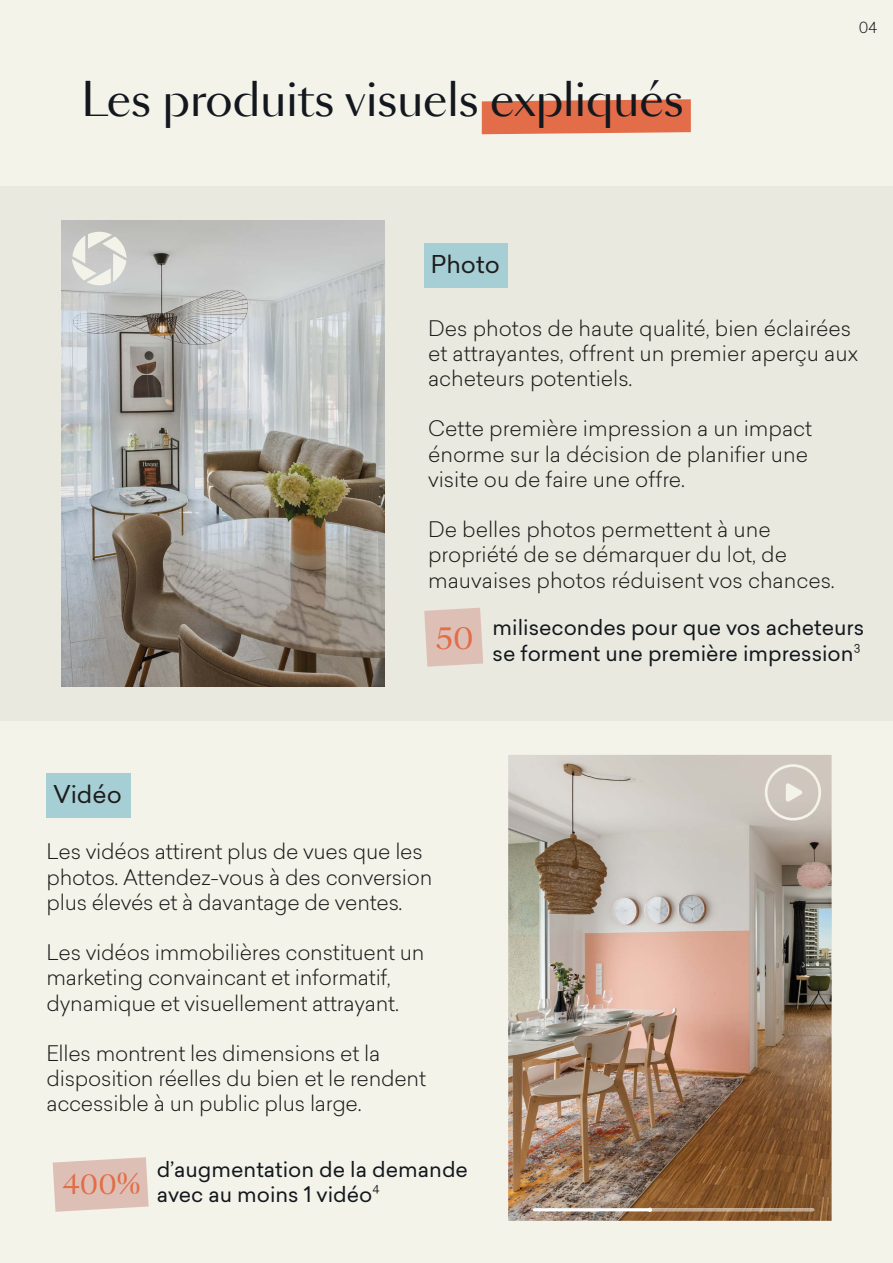
<style>
.page{position:relative;width:893px;height:1263px;background:#f4f3ea}
.page>*{position:absolute;margin:0;border:0;box-sizing:border-box;transform-origin:0 0}
.t1{font:45px "Sang Bleu OG Sans";color:#13181e}
.t2{font:30px "Sang Bleu OG Sans";color:#e26d48}
.t3{font:24px "Sailec";color:#1d1d1b}
.t4{font:300 21px/25.2px "Sailec";letter-spacing:-.01em;color:#1d1d1b}
.t5{font:21px/25.2px "Sailec";color:#13181e}
.t6{font:300 15px "Sailec";color:#13181e}
.s1{font-weight:300;color:#1d1d1b}
</style>
<div class="page">
<div style="left:0;top:186px;width:893px;height:535px;background:#e9e9df"></div>
<img style="left:61px;top:220px;width:324px;height:466px">
<svg style="left:482px;top:99px;width:209px;height:35px;background:#e37552"></svg>
<svg style="left:72px;top:232px;width:55px;height:53px"></svg>
<div style="left:424px;top:243px;width:83px;height:45px;background:#a5ced5"></div>
<div style="left:46px;top:773px;width:85px;height:45px;background:#a5ced5"></div>
<img style="left:508px;top:755px;width:324px;height:466px">
<img style="left:533px;top:1208px;width:281px;height:3px">
<svg style="left:533px;top:1207px;width:119px;height:5px"></svg>
<svg style="left:764px;top:763px;width:58px;height:58px"></svg>
<svg style="left:424px;top:608px;width:59px;height:59px;background:#dfc3ba"></svg>
<svg style="left:53px;top:1157px;width:96px;height:55px;background:#e0c5bc"></svg>
<h1 class="t1" style="left:81px;top:72px;width:604px">Les produits visuels expliqués</h1>
<p class="t3" style="left:431px;top:247px;width:70px">Photo</p>
<p class="t6" style="left:859px;top:17px;width:20px">04</p>
<p class="t4" style="left:428px;top:315px;width:432px">Des photos de haute qualité, bien éclairées et attrayantes, offrent un premier aperçu aux acheteurs potentiels.</p>
<p class="t4" style="left:428px;top:415px;width:386px">Cette première impression a un impact énorme sur la décision de planifier une visite ou de faire une offre.</p>
<p class="t4" style="left:428px;top:516px;width:408px">De belles photos permettent à une propriété de se démarquer du lot, de mauvaises photos réduisent vos chances.</p>
<h2 class="t2" style="left:436px;top:620px;width:39px">50</h2>
<p class="t5" style="left:493px;top:615px;width:373px">milisecondes pour que vos acheteurs se forment une première impression<span class="s1">3</span></p>
<p class="t3" style="left:53px;top:777px;width:70px">Vidéo</p>
<p class="t4" style="left:46px;top:838px;width:388px">Les vidéos attirent plus de vues que les photos. Attendez-vous à des conversion plus élevés et à davantage de ventes.</p>
<p class="t4" style="left:46px;top:939px;width:380px">Les vidéos immobilières constituent un marketing convaincant et informatif, dynamique et visuellement attrayant.</p>
<p class="t4" style="left:46px;top:1040px;width:381px">Elles montrent les dimensions et la disposition réelles du bien et le rendent accessible à un public plus large.</p>
<p class="t5" style="left:63px;top:1156px;width:407px;text-indent:94px">d’augmentation de la demande<br><sup>400%</sup> avec au moins 1 vidéo<span class="s1">4</span></p>
</div>
